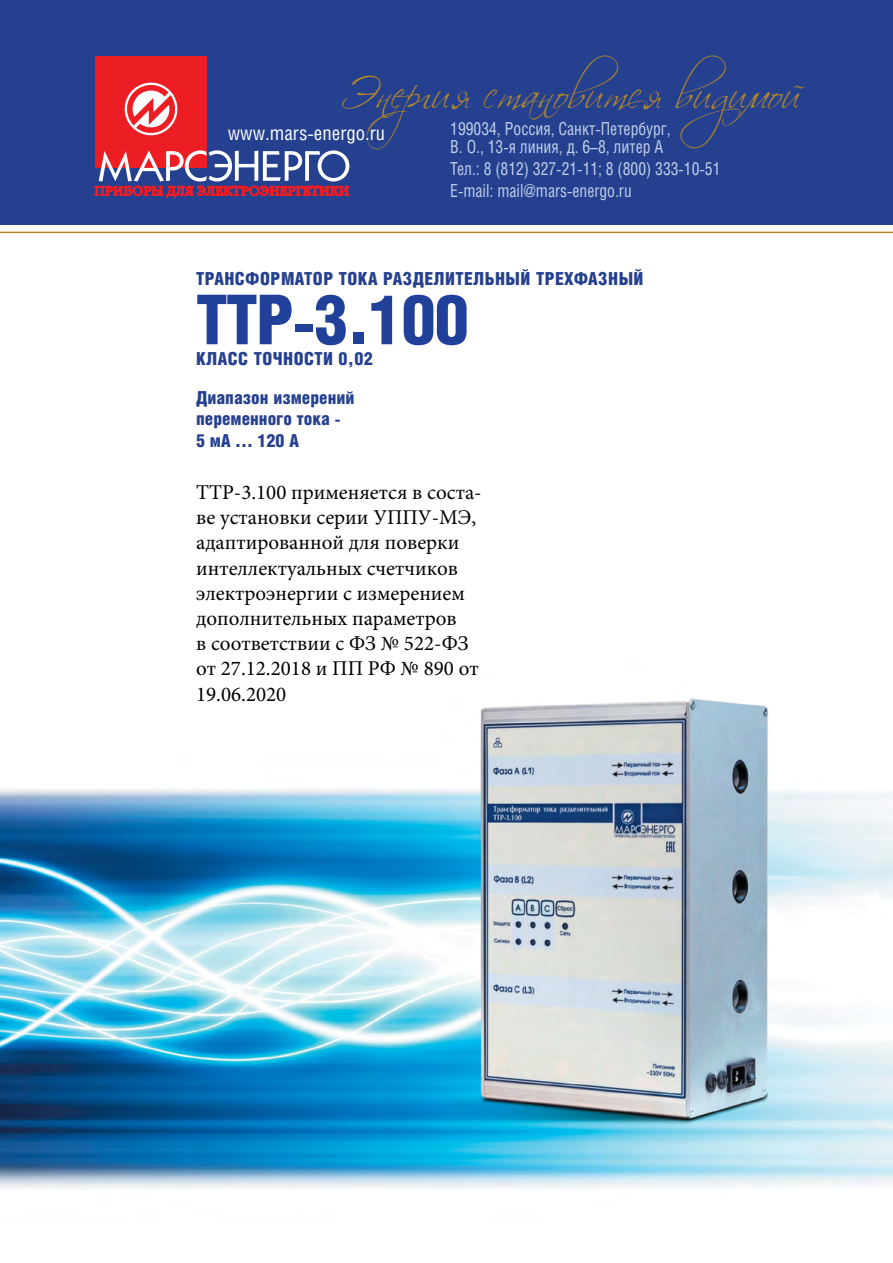
<style>
.page{position:relative;width:893px;height:1263px;background:#fff}
.page>*{position:absolute;margin:0;border:0;box-sizing:border-box;transform-origin:0 0}
.t1{font:69px "Helios Cond Black C";letter-spacing:-.02em;color:#21409a}
.t2{font:43.5px "Scriptorama";color:#ac852e;scale:.9 1}
.t3{font:21px/25.2px "Minion Pro";color:#000}
.t4{font:19.5px "Helios Cond C";color:#fff}
.t5{font:18px/18px "Helios Cond";color:#c2cfea;scale:.9 1}
.t6{font:900 18px "Helios Cond";letter-spacing:.025em;color:#25408f}
.t7{font:900 18px/21.6px "Helios Cond";color:#25408f}
</style>
<div class="page">
<div style="left:0;top:0;width:893px;height:225px;background:#25408f"></div>
<div style="left:96px;top:57px;width:111px;height:111px;background:#ed1d24"></div>
<svg style="left:94px;top:150px;width:256px;height:48px"></svg>
<svg style="left:124px;top:82px;width:54px;height:54px"></svg>
<hr style="left:0;top:232px;width:893px;height:1px;background:#ac852e">
<img style="left:0;top:698px;width:893px;height:491px">
<h2 class="t2" style="left:342px;top:67px;width:510px">Энергия становится видимой</h2>
<p class="t5" style="left:450px;top:119px;width:246px">199034, Россия, Санкт-Петербург,<br>В. О., 13-я линия, д. 6–8, литер А</p>
<p class="t5" style="left:450px;top:157px;width:302px;line-height:22.2px">Тел.: 8 (812) 327-21-11; 8 (800) 333-10-51<br>E-mail: mail@mars-energo.ru</p>
<p class="t4" style="left:228px;top:121px;width:159px">www.mars-energo.ru</p>
<p class="t6" style="left:196px;top:268px;width:449px">ТРАНСФОРМАТОР ТОКА РАЗДЕЛИТЕЛЬНЫЙ ТРЕХФАЗНЫЙ</p>
<h1 class="t1" style="left:196px;top:280px;width:274px">ТТР-3.100</h1>
<p class="t6" style="left:196px;top:349px;width:178px">КЛАСС ТОЧНОСТИ 0,02</p>
<p class="t7" style="left:196px;top:386px;width:160px">Диапазон измерений переменного тока -<br>5 мА ... 120 А</p>
<p class="t3" style="left:196px;top:480px;width:287px">ТТР-3.100 применяется в соста&shy;ве установки серии УППУ-МЭ, адаптированной для поверки интеллектуальных счетчиков электроэнергии с измерением дополнительных параметров<br>в соответствии с ФЗ № 522-ФЗ от 27.12.2018 и ПП РФ № 890 от<br>19.06.2020</p>
</div>
